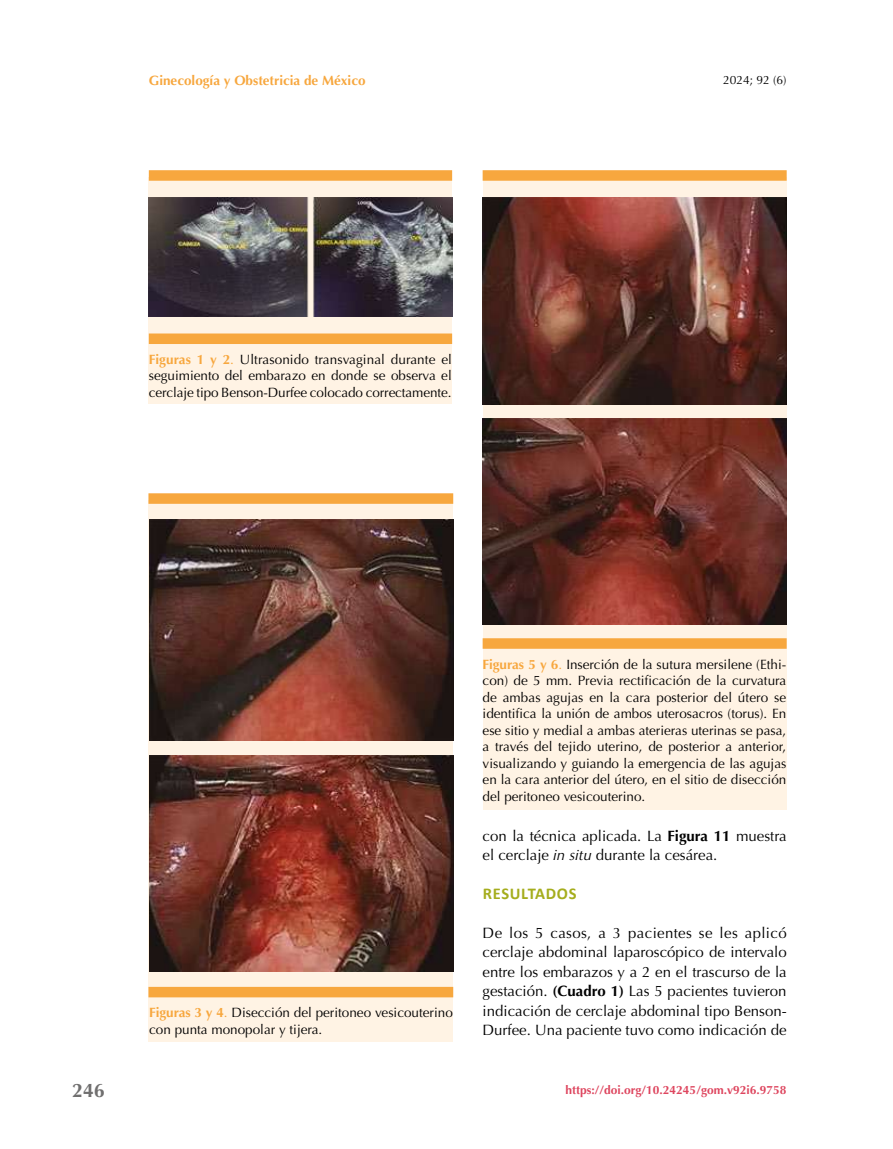
<style>
.page{position:relative;width:893px;height:1149px;background:#fff}
.page>*{position:absolute;margin:0;border:0;box-sizing:border-box;transform-origin:0 0}
.t1{font:700 19.5px "Optima";color:#706f6f}
.t2{font:700 16.5px "Calibri";letter-spacing:.04em;color:#a5ad1d}
.t3{font:15px/19.5px "Optima";color:#000}
.t4{font:13.5px/16.5px "Optima";color:#000;text-align:justify}
.t5{font:700 13.5px "Optima";color:#f7a73e}
.t6{font:700 12px "Optima";color:#de465f}
.t7{font:12px "Optima";color:#000}
.s1{font-weight:700;color:#f7a73e}
.s2{color:#f7a73e}
.s3{font-weight:700}
.s4{font-style:italic}
</style>
<div class="page">
<div style="left:149px;top:177px;width:303px;height:226px;background:#fff3e4"></div>
<div style="left:483px;top:177px;width:304px;height:631px;background:#fff3e4"></div>
<div style="left:149px;top:500px;width:304px;height:541px;background:#fff3e4"></div>
<div style="left:149px;top:333px;width:303px;height:11px;background:#f7a73e"></div>
<div style="left:483px;top:638px;width:304px;height:10px;background:#f7a73e"></div>
<div style="left:148px;top:986px;width:305px;height:11px;background:#f7a73e"></div>
<div style="left:149px;top:170px;width:303px;height:11px;background:#f7a73e"></div>
<div style="left:483px;top:170px;width:304px;height:11px;background:#f7a73e"></div>
<div style="left:148px;top:493px;width:305px;height:10px;background:#f7a73e"></div>
<img style="left:148px;top:197px;width:304px;height:120px">
<img style="left:149px;top:519px;width:304px;height:221px">
<img style="left:149px;top:755px;width:304px;height:216px">
<img style="left:483px;top:197px;width:303px;height:207px">
<img style="left:483px;top:418px;width:304px;height:206px">
<p class="t5" style="left:149px;top:73px;width:218px">Ginecología y Obstetricia de México</p>
<p class="t7" style="left:723px;top:73px;width:65px">2024; 92 (6)</p>
<p class="t4" style="left:149px;top:351px;width:305px"><span class="s1">Figuras 1 y 2</span><span class="s2">.</span> Ultrasonido transvaginal durante el seguimiento del embarazo en donde se observa el cerclaje tipo Benson-Durfee colocado correctamente.</p>
<h1 class="t1" style="left:72px;top:1079px;width:34px">246</h1>
<p class="t4" style="left:149px;top:1004px;width:305px"><span class="s1">Figuras 3 y 4</span><span class="s2">.</span> Disección del peritoneo vesicouterino con punta monopolar y tijera.</p>
<p class="t4" style="left:483px;top:656px;width:305px"><span class="s1">Figuras 5 y 6</span><span class="s2">.</span> Inserción de la sutura mersilene (Ethi&shy;con) de 5 mm. Previa rectificación de la curvatura de ambas agujas en la cara posterior del útero se identifica la unión de ambos uterosacros (torus). En ese sitio y medial a ambas aterieras uterinas se pasa, a través del tejido uterino, de posterior a anterior, visualizando y guiando la emergencia de las agujas en la cara anterior del útero, en el sitio de disección del peritoneo vesicouterino.</p>
<p class="t3" style="left:483px;top:825px;width:306px">con la técnica aplicada. La <span class="s3">Figura 11</span> muestra el cerclaje <span class="s4">in situ</span> durante la cesárea.</p>
<p class="t2" style="left:483px;top:881px;width:95px">RESULTADOS</p>
<p class="t3" style="left:483px;top:922px;width:306px;text-align:justify">De los 5 casos, a 3 pacientes se les aplicó cerclaje abdominal laparoscópico de intervalo entre los embarazos y a 2 en el trascurso de la gestación. <span class="s3">(Cuadro 1)</span> Las 5 pacientes tuvieron indicación de cerclaje abdominal tipo Benson-Durfee. Una paciente tuvo como indicación de</p>
<p class="t6" style="left:566px;top:1082px;width:222px">https://doi.org/10.24245/gom.v92i6.9758</p>
</div>
